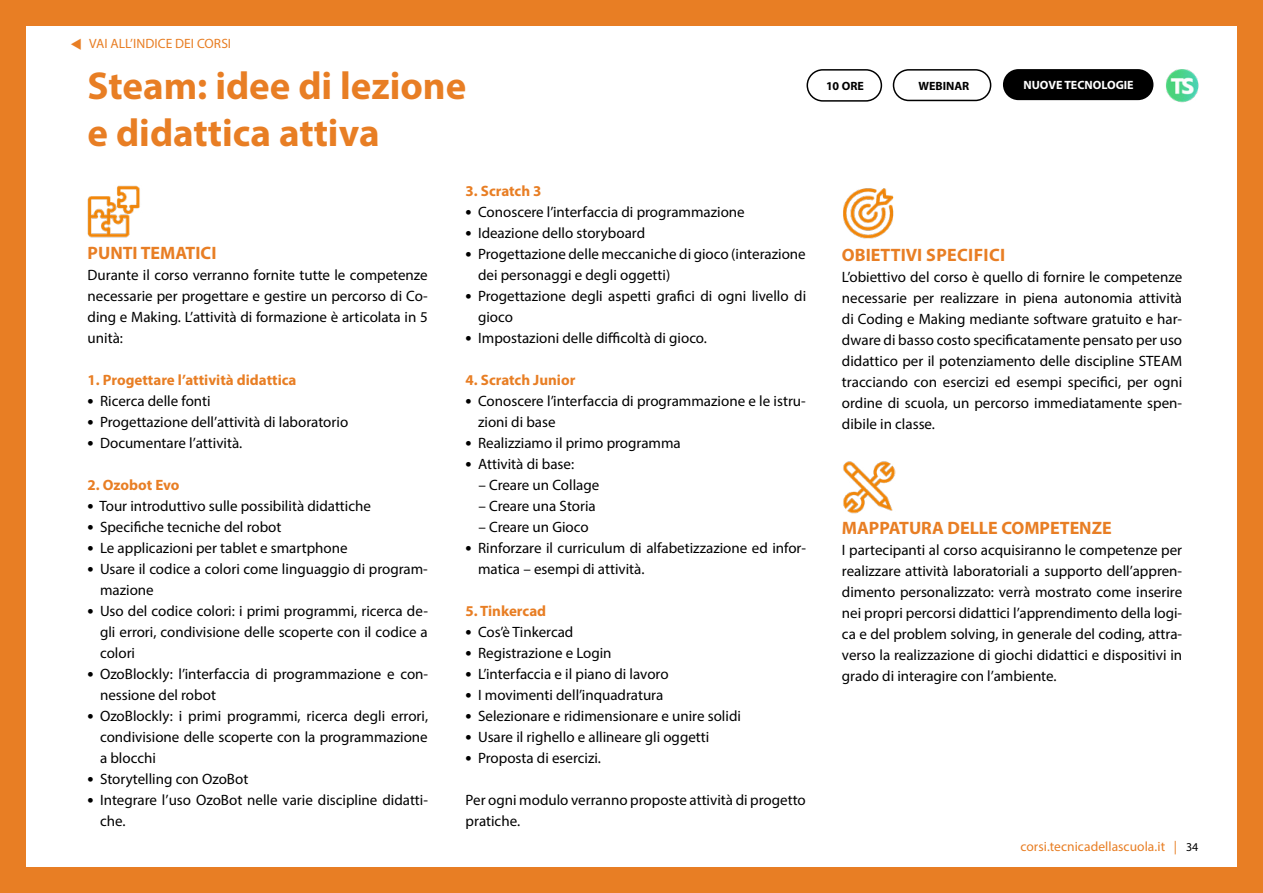
<style>
.page{position:relative;width:1263px;height:893px;background:#fff}
.page>*{position:absolute;margin:0;border:0;box-sizing:border-box;transform-origin:0 0}
.t1{font:700 39px/46.8px "Myriad Pro";color:#e87e24}
.t2{font:700 18px "Myriad Pro";color:#e87e24}
.t3{font:700 18px "Myriad Pro";letter-spacing:.02em;color:#e87e24}
.t4{font:15px/21px "Myriad Pro";color:#000}
.t5{font:700 15px "Myriad Pro";color:#e87e24}
.t6{font:13.5px "Myriad Pro";letter-spacing:.005em;color:#e87e24}
.t7{font:700 12px "Myriad Pro";color:#fff}
.t8{font:700 12px "Myriad Pro";color:#000}
.s1{font-weight:700;font-size:18px}
.s2{font-size:12px;color:#000}
</style>
<div class="page">
<div style="left:0;top:0;width:26px;height:893px;background:#e87e24"></div>
<div style="left:1237px;top:0;width:26px;height:893px;background:#e87e24"></div>
<div style="left:0;top:868px;width:1263px;height:25px;background:#e87e24"></div>
<div style="left:0;top:0;width:1263px;height:26px;background:#e87e24"></div>
<img style="left:843px;top:188px;width:51px;height:51px">
<img style="left:87px;top:186px;width:53px;height:52px">
<img style="left:843px;top:461px;width:52px;height:52px">
<div style="left:1003px;top:69px;width:150px;height:31px;background:#000;border-radius:16px"></div>
<div style="left:806px;top:69px;width:76px;height:33px;border:2px solid #000;border-radius:16px"></div>
<div style="left:893px;top:69px;width:98px;height:32px;border:2px solid #000;border-radius:15px"></div>
<img style="left:1166px;top:69px;width:33px;height:33px">
<p class="t6" style="left:70px;top:36px;width:162px">▼ VAI ALL’INDICE DEI CORSI</p>
<h1 class="t1" style="left:88px;top:62px;width:380px">Steam: idee di lezione e didattica attiva</h1>
<p class="t2" style="left:88px;top:241px;width:130px">PUNTI TEMATICI</p>
<p class="t4" style="left:88px;top:264px;width:342px;text-align:justify">Durante il corso verranno fornite tutte le competenze necessarie per progettare e gestire un percorso di Co&shy;ding e Making. L’attività di formazione è articolata in 5 unità:</p>
<p class="t5" style="left:88px;top:370px;width:210px">1. Progettare l’attività didattica</p>
<p class="t4" style="left:88px;top:390px;width:125px"><span class="s1">•</span> Ricerca delle fonti</p>
<p class="t4" style="left:88px;top:411px;width:262px"><span class="s1">•</span> Progettazione dell’attività di laboratorio</p>
<p class="t4" style="left:88px;top:432px;width:156px"><span class="s1">•</span> Documentare l’attività.</p>
<p class="t5" style="left:88px;top:475px;width:93px">2. Ozobot Evo</p>
<p class="t4" style="left:88px;top:495px;width:285px"><span class="s1">•</span> Tour introduttivo sulle possibilità didattiche</p>
<p class="t4" style="left:88px;top:516px;width:195px"><span class="s1">•</span> Specifiche tecniche del robot</p>
<p class="t4" style="left:88px;top:537px;width:262px"><span class="s1">•</span> Le applicazioni per tablet e smartphone</p>
<p class="t4" style="left:100px;top:558px;width:329px;text-indent:-12px"><span class="s1">•</span> Usare il codice a colori come linguaggio di program&shy;mazione</p>
<p class="t4" style="left:100px;top:600px;width:329px;text-align:justify;text-indent:-12px"><span class="s1">•</span> Uso del codice colori: i primi programmi, ricerca de&shy;gli errori, condivisione delle scoperte con il codice a colori</p>
<p class="t4" style="left:100px;top:663px;width:330px;text-indent:-12px"><span class="s1">•</span> OzoBlockly: l’interfaccia di programmazione e con&shy;nessione del robot</p>
<p class="t4" style="left:100px;top:705px;width:330px;text-align:justify;text-indent:-12px"><span class="s1">•</span> OzoBlockly: i primi programmi, ricerca degli errori, condivisione delle scoperte con la programmazione a blocchi</p>
<p class="t4" style="left:88px;top:768px;width:162px"><span class="s1">•</span> Storytelling con OzoBot</p>
<p class="t4" style="left:100px;top:789px;width:329px;text-indent:-12px"><span class="s1">•</span> Integrare l’uso OzoBot nelle varie discipline didatti&shy;che.</p>
<p class="t5" style="left:466px;top:181px;width:77px">3. Scratch 3</p>
<p class="t4" style="left:466px;top:201px;width:281px"><span class="s1">•</span> Conoscere l’interfaccia di programmazione</p>
<p class="t4" style="left:466px;top:222px;width:181px"><span class="s1">•</span> Ideazione dello storyboard</p>
<p class="t4" style="left:478px;top:243px;width:329px;text-indent:-12px"><span class="s1">•</span> Progettazione delle meccaniche di gioco (interazione dei personaggi e degli oggetti)</p>
<p class="t4" style="left:478px;top:285px;width:330px;text-indent:-12px"><span class="s1">•</span> Progettazione degli aspetti grafici di ogni livello di gioco</p>
<p class="t4" style="left:466px;top:327px;width:243px"><span class="s1">•</span> Impostazioni delle difficoltà di gioco.</p>
<p class="t5" style="left:466px;top:370px;width:111px">4. Scratch Junior</p>
<p class="t4" style="left:478px;top:390px;width:329px;text-indent:-12px"><span class="s1">•</span> Conoscere l’interfaccia di programmazione e le istru&shy;zioni di base</p>
<p class="t4" style="left:466px;top:432px;width:217px"><span class="s1">•</span> Realizziamo il primo programma</p>
<p class="t4" style="left:466px;top:453px;width:110px"><span class="s1">•</span> Attività di base:</p>
<p class="t4" style="left:478px;top:474px;width:123px">– Creare un Collage</p>
<p class="t4" style="left:478px;top:495px;width:119px">– Creare una Storia</p>
<p class="t4" style="left:478px;top:516px;width:112px">– Creare un Gioco</p>
<p class="t4" style="left:478px;top:537px;width:329px;text-indent:-12px"><span class="s1">•</span> Rinforzare il curriculum di alfabetizzazione ed infor&shy;matica – esempi di attività.</p>
<p class="t5" style="left:466px;top:601px;width:82px">5. Tinkercad</p>
<p class="t4" style="left:466px;top:621px;width:109px"><span class="s1">•</span> Cos’è Tinkercad</p>
<p class="t4" style="left:466px;top:642px;width:147px"><span class="s1">•</span> Registrazione e Login</p>
<p class="t4" style="left:466px;top:663px;width:204px"><span class="s1">•</span> L’interfaccia e il piano di lavoro</p>
<p class="t4" style="left:466px;top:684px;width:199px"><span class="s1">•</span> I movimenti dell’inquadratura</p>
<p class="t4" style="left:466px;top:705px;width:277px"><span class="s1">•</span> Selezionare e ridimensionare e unire solidi</p>
<p class="t4" style="left:466px;top:726px;width:245px"><span class="s1">•</span> Usare il righello e allineare gli oggetti</p>
<p class="t4" style="left:466px;top:747px;width:137px"><span class="s1">•</span> Proposta di esercizi.</p>
<p class="t4" style="left:466px;top:789px;width:342px">Per ogni modulo verranno proposte attività di progetto pratiche.</p>
<p class="t8" style="left:826px;top:78px;width:39px">10 ORE</p>
<p class="t8" style="left:918px;top:78px;width:52px">WEBINAR</p>
<p class="t7" style="left:1023px;top:77px;width:112px">NUOVE TECNOLOGIE</p>
<p class="t3" style="left:842px;top:243px;width:165px">OBIETTIVI SPECIFICI</p>
<p class="t4" style="left:842px;top:266px;width:342px;text-align:justify">L’obiettivo del corso è quello di fornire le competenze necessarie per realizzare in piena autonomia attività di Coding e Making mediante software gratuito e har&shy;dware di basso costo specificatamente pensato per uso didattico per il potenziamento delle discipline STEAM tracciando con esercizi ed esempi specifici, per ogni ordine di scuola, un percorso immediatamente spen&shy;dibile in classe.</p>
<p class="t2" style="left:842px;top:516px;width:271px">MAPPATURA DELLE COMPETENZE</p>
<p class="t4" style="left:842px;top:539px;width:342px;text-align:justify">I partecipanti al corso acquisiranno le competenze per realizzare attività laboratoriali a supporto dell’appren&shy;dimento personalizzato: verrà mostrato come inserire nei propri percorsi didattici l’apprendimento della logi&shy;ca e del problem solving, in generale del coding, attra&shy;verso la realizzazione di giochi didattici e dispositivi in grado di interagire con l’ambiente.</p>
<p class="t6" style="left:1020px;top:839px;width:179px">corsi.tecnicadellascuola.it | <span class="s2">34</span></p>
</div>
